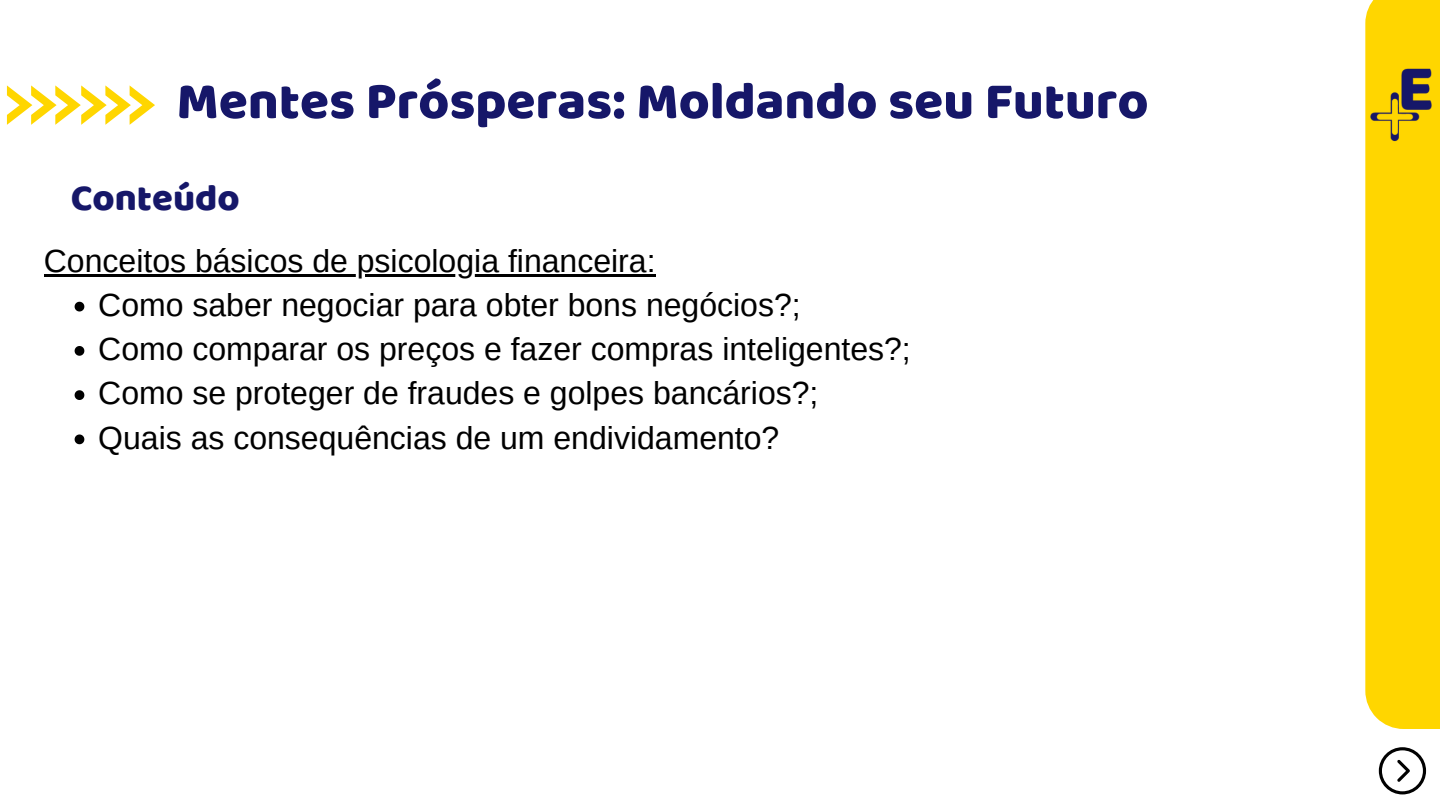
<style>
.page{position:relative;width:1440px;height:810px;background:#fff}
.page>*{position:absolute;margin:0;border:0;box-sizing:border-box;transform-origin:0 0}
.t1{font:53px "Baloo";color:#161769}
.t2{font:38px "Baloo";color:#161769}
.t3{font:32px "Arimo";color:#000}
</style>
<div class="page">
<svg style="left:7px;top:85px;width:148px;height:39px"></svg>
<svg style="left:1379px;top:747px;width:47px;height:47px"></svg>
<div style="left:1365px;top:0;width:75px;height:729px;background:#ffd600"></div>
<img style="left:1370px;top:68px;width:62px;height:74px">
<hr style="left:44px;top:274px;width:612px;height:3px;background:#000">
<svg style="left:75px;top:302px;width:9px;height:9px"></svg>
<svg style="left:75px;top:346px;width:9px;height:10px"></svg>
<svg style="left:75px;top:390px;width:9px;height:10px"></svg>
<svg style="left:75px;top:434px;width:9px;height:10px"></svg>
<p class="t1" style="left:177px;top:69px;width:973px">Mentes Prósperas: Moldando seu Futuro</p>
<p class="t2" style="left:71px;top:174px;width:170px">Conteúdo</p>
<p class="t3" style="left:44px;top:243px;width:613px">Conceitos básicos de psicologia financeira:</p>
<p class="t3" style="left:98px;top:287px;width:704px">Como saber negociar para obter bons negócios?;</p>
<h1 class="t3" style="left:98px;top:331px;width:814px">Como comparar os preços e fazer compras inteligentes?;</h1>
<h2 class="t3" style="left:98px;top:376px;width:722px">Como se proteger de fraudes e golpes bancários?;</h2>
<p class="t3" style="left:98px;top:420px;width:683px">Quais as consequências de um endividamento?</p>
</div>
